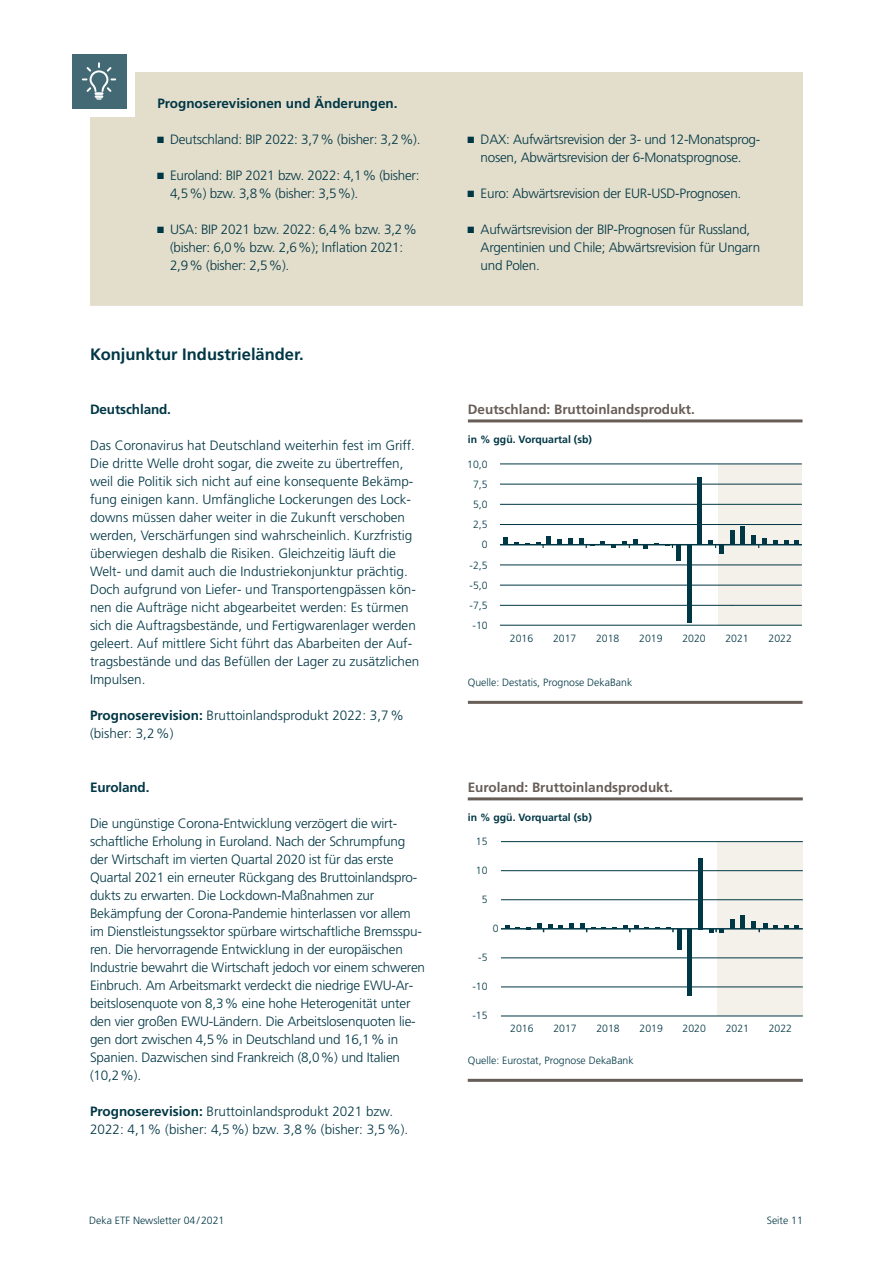
<style>
.page{position:relative;width:893px;height:1263px;background:#fff}
.page>*{position:absolute;margin:0;border:0;box-sizing:border-box;transform-origin:0 0}
.t1{font:700 16.5px "Deka Frutiger OTPS";color:#003745}
.t2{font:300 13.5px/18px "Deka Frutiger OTPS";letter-spacing:-.015em;color:#003745}
.t3{font:700 13.5px "Deka Frutiger OTPS";color:#003745}
.t4{font:700 13.5px "Deka Frutiger OTPS";color:#685d57}
.t5{font:700 13.5px "Deka Frutiger OTPS";color:#675d57}
.t6{font:300 10.5px "Deka Frutiger OTPS";color:#003745}
.t7{font:700 10.5px "Deka Frutiger OTPS";color:#003745}
.s1{font-weight:700}
</style>
<div class="page">
<div style="left:718px;top:464px;width:84px;height:161px;background:#f4f1ea"></div>
<hr style="left:468px;top:701px;width:334px;height:3px;background:#685d57">
<hr style="left:468px;top:419px;width:334px;height:3px;background:#685d57">
<hr style="left:500px;top:484px;width:302px;height:1px;background:#003745">
<hr style="left:500px;top:504px;width:302px;height:1px;background:#003745">
<hr style="left:500px;top:464px;width:302px;height:1px;background:#003745">
<hr style="left:500px;top:524px;width:302px;height:1px;background:#003745">
<hr style="left:500px;top:625px;width:302px;height:1px;background:#003745">
<hr style="left:500px;top:605px;width:302px;height:1px;background:#003745">
<hr style="left:500px;top:585px;width:302px;height:1px;background:#003745">
<hr style="left:500px;top:565px;width:302px;height:1px;background:#003745">
<hr style="left:500px;top:544px;width:302px;height:1px;background:#003745">
<hr style="left:698px;top:477px;width:4px;height:67px;background:#003745">
<hr style="left:687px;top:544px;width:4px;height:79px;background:#003745">
<hr style="left:676px;top:545px;width:4px;height:16px;background:#003745">
<svg style="left:665px;top:545px;width:8px;height:3px"></svg>
<svg style="left:644px;top:545px;width:4px;height:3px"></svg>
<svg style="left:622px;top:539px;width:15px;height:9px"></svg>
<svg style="left:611px;top:545px;width:5px;height:3px"></svg>
<svg style="left:601px;top:541px;width:4px;height:3px"></svg>
<svg style="left:579px;top:538px;width:15px;height:10px"></svg>
<svg style="left:568px;top:538px;width:5px;height:6px"></svg>
<svg style="left:558px;top:539px;width:4px;height:5px"></svg>
<svg style="left:536px;top:536px;width:15px;height:12px"></svg>
<svg style="left:504px;top:537px;width:4px;height:7px"></svg>
<svg style="left:795px;top:540px;width:4px;height:4px"></svg>
<svg style="left:784px;top:540px;width:4px;height:4px"></svg>
<svg style="left:773px;top:541px;width:4px;height:3px"></svg>
<svg style="left:752px;top:535px;width:15px;height:13px"></svg>
<hr style="left:741px;top:527px;width:4px;height:17px;background:#003745">
<hr style="left:730px;top:530px;width:4px;height:14px;background:#003745">
<svg style="left:708px;top:540px;width:15px;height:13px"></svg>
<div style="left:718px;top:842px;width:85px;height:174px;background:#f4f1ea"></div>
<hr style="left:468px;top:1079px;width:335px;height:3px;background:#675d57">
<hr style="left:501px;top:870px;width:302px;height:1px;background:#003745">
<hr style="left:501px;top:841px;width:302px;height:1px;background:#003745">
<hr style="left:501px;top:899px;width:302px;height:1px;background:#003745">
<hr style="left:501px;top:1016px;width:302px;height:1px;background:#003745">
<hr style="left:501px;top:928px;width:302px;height:1px;background:#003745">
<hr style="left:468px;top:797px;width:335px;height:3px;background:#675d57">
<hr style="left:501px;top:987px;width:302px;height:1px;background:#003745">
<hr style="left:501px;top:957px;width:302px;height:1px;background:#003745">
<hr style="left:699px;top:858px;width:4px;height:71px;background:#003745">
<hr style="left:688px;top:929px;width:4px;height:67px;background:#003745">
<hr style="left:677px;top:929px;width:4px;height:20px;background:#003745">
<svg style="left:666px;top:927px;width:8px;height:5px"></svg>
<svg style="left:623px;top:925px;width:15px;height:7px"></svg>
<svg style="left:580px;top:923px;width:15px;height:9px"></svg>
<svg style="left:569px;top:923px;width:5px;height:5px"></svg>
<svg style="left:559px;top:925px;width:4px;height:3px"></svg>
<svg style="left:537px;top:923px;width:15px;height:9px"></svg>
<svg style="left:505px;top:925px;width:4px;height:3px"></svg>
<svg style="left:784px;top:925px;width:14px;height:4px"></svg>
<svg style="left:773px;top:925px;width:4px;height:3px"></svg>
<svg style="left:752px;top:921px;width:15px;height:11px"></svg>
<div style="left:740px;top:916px;width:5px;height:13px;background:#003745"></div>
<div style="left:730px;top:919px;width:5px;height:10px;background:#003745"></div>
<svg style="left:709px;top:929px;width:14px;height:3px"></svg>
<div style="left:90px;top:72px;width:713px;height:234px;background:#e3ddcb"></div>
<div style="left:72px;top:54px;width:54px;height:54px;background:#436a74"></div>
<svg style="left:82px;top:62px;width:34px;height:38px"></svg>
<svg style="left:157px;top:136px;width:7px;height:7px"></svg>
<svg style="left:157px;top:172px;width:7px;height:7px"></svg>
<svg style="left:157px;top:226px;width:7px;height:7px"></svg>
<svg style="left:468px;top:136px;width:6px;height:7px"></svg>
<svg style="left:468px;top:190px;width:6px;height:7px"></svg>
<svg style="left:468px;top:226px;width:6px;height:7px"></svg>
<p class="t3" style="left:157px;top:95px;width:242px">Prognoserevisionen und Änderungen.</p>
<p class="t2" style="left:170px;top:130px;width:252px">Deutschland: BIP 2022: 3,7% (bisher: 3,2%).</p>
<p class="t2" style="left:170px;top:166px;width:251px">Euroland: BIP 2021 bzw. 2022: 4,1% (bisher:<br>4,5%) bzw. 3,8% (bisher: 3,5%).</p>
<p class="t2" style="left:170px;top:220px;width:248px">USA: BIP 2021 bzw. 2022: 6,4% bzw. 3,2% (bisher: 6,0% bzw. 2,6%); Inflation 2021:<br>2,9% (bisher: 2,5%).</p>
<p class="t1" style="left:90px;top:344px;width:215px">Konjunktur Industrieländer.</p>
<p class="t3" style="left:90px;top:401px;width:83px">Deutschland.</p>
<p class="t2" style="left:90px;top:436px;width:331px">Das Coronavirus hat Deutschland weiterhin fest im Griff.<br>Die dritte Welle droht sogar, die zweite zu übertreffen, weil die Politik sich nicht auf eine konsequente Bekämp&shy;fung einigen kann. Umfängliche Lockerungen des Lock&shy;downs müssen daher weiter in die Zukunft verschoben werden, Verschärfungen sind wahrscheinlich. Kurzfristig überwiegen deshalb die Risiken. Gleichzeitig läuft die Welt- und damit auch die Industriekonjunktur prächtig.<br>Doch aufgrund von Liefer- und Transportengpässen kön&shy;nen die Aufträge nicht abgearbeitet werden: Es türmen sich die Auftragsbestände, und Fertigwarenlager werden geleert. Auf mittlere Sicht führt das Abarbeiten der Auf&shy;tragsbestände und das Befüllen der Lager zu zusätzlichen Impulsen.</p>
<p class="t2" style="left:90px;top:706px;width:315px"><span class="s1">Prognoserevision:</span> Bruttoinlandsprodukt 2022: 3,7% (bisher: 3,2%)</p>
<p class="t3" style="left:90px;top:779px;width:61px">Euroland.</p>
<p class="t2" style="left:90px;top:814px;width:337px">Die ungünstige Corona-Entwicklung verzögert die wirt&shy;schaftliche Erholung in Euroland. Nach der Schrumpfung der Wirtschaft im vierten Quartal 2020 ist für das erste Quartal 2021 ein erneuter Rückgang des Bruttoinlandspro&shy;dukts zu erwarten. Die Lockdown-Maßnahmen zur Bekämpfung der Corona-Pandemie hinterlassen vor allem im Dienstleistungssektor spürbare wirtschaftliche Bremsspu&shy;ren. Die hervorragende Entwicklung in der europäischen Industrie bewahrt die Wirtschaft jedoch vor einem schweren Einbruch. Am Arbeitsmarkt verdeckt die niedrige EWU-Ar&shy;beitslosenquote von 8,3% eine hohe Heterogenität unter den vier großen EWU-Ländern. Die Arbeitslosenquoten lie&shy;gen dort zwischen 4,5% in Deutschland und 16,1% in Spanien. Dazwischen sind Frankreich (8,0%) und Italien (10,2%).</p>
<p class="t2" style="left:90px;top:1102px;width:320px"><span class="s1">Prognoserevision:</span> Bruttoinlandsprodukt 2021 bzw.<br>2022: 4,1% (bisher: 4,5%) bzw. 3,8% (bisher: 3,5%).</p>
<p class="t2" style="left:481px;top:130px;width:281px">DAX: Aufwärtsrevision der 3- und 12-Monatsprog&shy;nosen, Abwärtsrevision der 6-Monatsprognose.</p>
<p class="t2" style="left:481px;top:184px;width:262px">Euro: Abwärtsrevision der EUR-USD-Prognosen.</p>
<p class="t2" style="left:481px;top:220px;width:281px">Aufwärtsrevision der BIP-Prognosen für Russland,<br>Argentinien und Chile; Abwärtsrevision für Ungarn und Polen.</p>
<p class="t4" style="left:468px;top:401px;width:229px">Deutschland: Bruttoinlandsprodukt.</p>
<p class="t7" style="left:468px;top:433px;width:126px">in % ggü. Vorquartal (sb)</p>
<p class="t6" style="left:467px;top:457px;width:22px">10,0</p>
<p class="t6" style="left:473px;top:478px;width:16px">7,5</p>
<p class="t6" style="left:473px;top:498px;width:16px">5,0</p>
<p class="t6" style="left:473px;top:518px;width:16px">2,5</p>
<p class="t6" style="left:482px;top:538px;width:7px">0</p>
<p class="t6" style="left:470px;top:558px;width:20px">-2,5</p>
<p class="t6" style="left:470px;top:579px;width:20px">-5,0</p>
<p class="t6" style="left:470px;top:599px;width:20px">-7,5</p>
<p class="t6" style="left:473px;top:619px;width:17px">-10</p>
<p class="t6" style="left:510px;top:632px;width:25px">2016</p>
<p class="t6" style="left:553px;top:632px;width:25px">2017</p>
<p class="t6" style="left:596px;top:632px;width:25px">2018</p>
<p class="t6" style="left:639px;top:632px;width:25px">2019</p>
<p class="t6" style="left:682px;top:632px;width:25px">2020</p>
<p class="t6" style="left:725px;top:632px;width:25px">2021</p>
<p class="t6" style="left:768px;top:632px;width:25px">2022</p>
<p class="t6" style="left:468px;top:676px;width:166px">Quelle: Destatis, Prognose DekaBank</p>
<p class="t5" style="left:468px;top:779px;width:207px">Euroland: Bruttoinlandsprodukt.</p>
<p class="t7" style="left:468px;top:811px;width:126px">in % ggü. Vorquartal (sb)</p>
<p class="t6" style="left:476px;top:835px;width:13px">15</p>
<p class="t6" style="left:476px;top:864px;width:13px">10</p>
<p class="t6" style="left:482px;top:893px;width:7px">5</p>
<p class="t6" style="left:493px;top:922px;width:7px">0</p>
<p class="t6" style="left:478px;top:951px;width:11px">-5</p>
<p class="t6" style="left:472px;top:980px;width:17px">-10</p>
<p class="t6" style="left:472px;top:1009px;width:17px">-15</p>
<p class="t6" style="left:510px;top:1022px;width:25px">2016</p>
<p class="t6" style="left:553px;top:1022px;width:25px">2017</p>
<p class="t6" style="left:596px;top:1022px;width:25px">2018</p>
<p class="t6" style="left:639px;top:1022px;width:25px">2019</p>
<p class="t6" style="left:683px;top:1022px;width:25px">2020</p>
<p class="t6" style="left:726px;top:1022px;width:25px">2021</p>
<p class="t6" style="left:769px;top:1022px;width:25px">2022</p>
<p class="t6" style="left:468px;top:1054px;width:167px">Quelle: Eurostat, Prognose DekaBank</p>
<p class="t6" style="left:89px;top:1214px;width:137px">Deka ETF Newsletter 04/2021</p>
<p class="t6" style="left:767px;top:1214px;width:38px">Seite 11</p>
</div>
